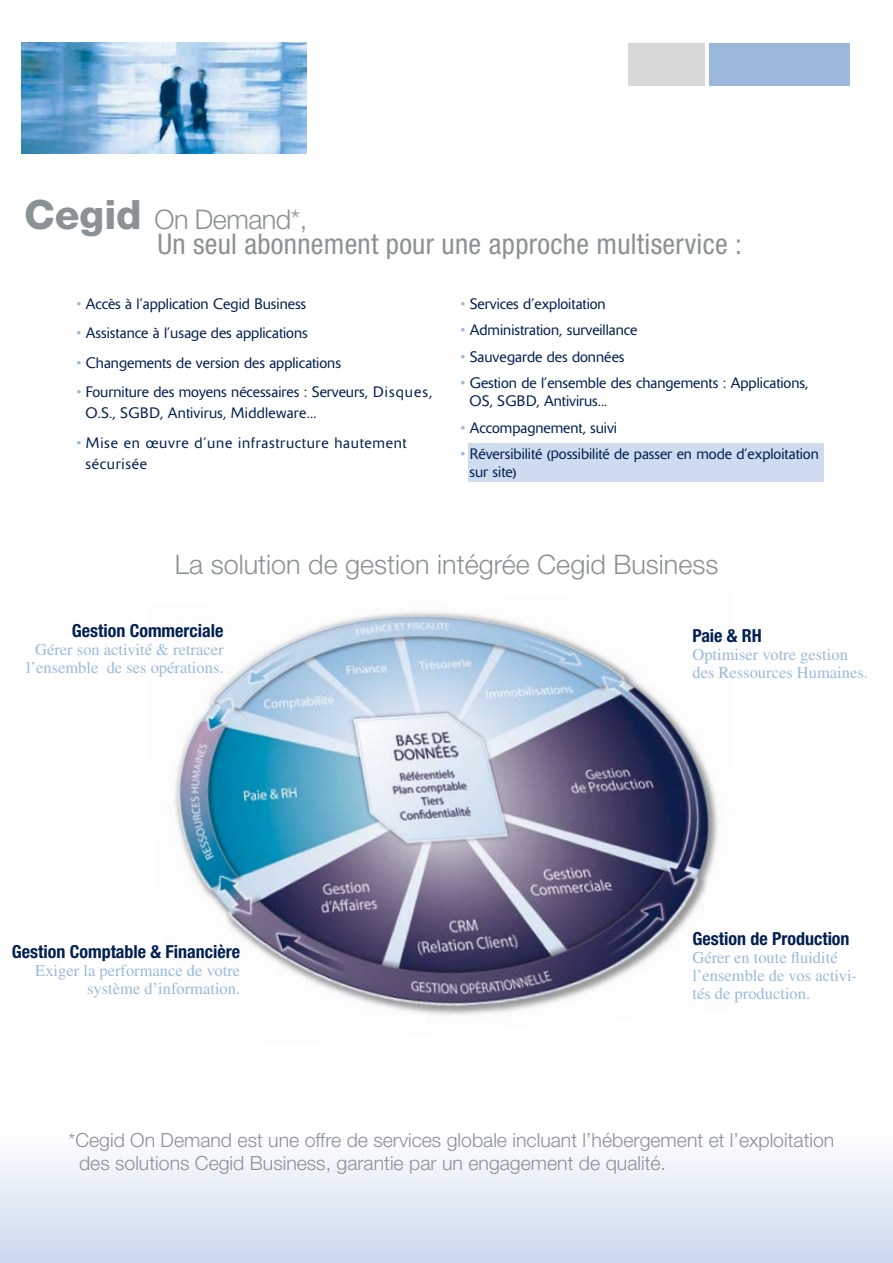
<style>
.page{position:relative;width:893px;height:1263px;background:#fff}
.page>*{position:absolute;margin:0;border:0;box-sizing:border-box;transform-origin:0 0}
.t1{font:condensed 28.5px "Helvetica Neue LT Std";letter-spacing:.01em;color:#8b9295}
.t2{font:300 27px "Helvetica Neue LT Std";color:#8b9295}
.t3{font:300 27px "Helvetica Neue LT Std";letter-spacing:-.02em;color:#8b9295}
.t4{font:300 19.5px/23.4px "Helvetica Neue LT Std";color:#8b9295}
.t5{font:700 condensed 18px "Helvetica Neue LT Std";color:#002052}
.t6{font:16.5px/18px "Times";color:#9abade}
.t7{font:300 15px/18px "Delta";color:#002052}
.t8{font:300 15px/21px "Delta";letter-spacing:.05em;color:#002052}
.s1{font-weight:800;font-size:40.5px}
.s2{color:#9abade}
</style>
<div class="page">
<div style="left:469px;top:443px;width:355px;height:39px;background:#cfdbee"></div>
<div style="left:0;top:1063px;width:893px;height:200px;background:linear-gradient(to bottom,#fff,#d1ddef)"></div>
<img style="left:22px;top:43px;width:285px;height:110px">
<img style="left:174px;top:612px;width:545px;height:403px">
<div style="left:628px;top:43px;width:77px;height:43px;background:#d7d8d7"></div>
<div style="left:709px;top:43px;width:141px;height:43px;background:#9bb7dc"></div>
<h2 class="t3" style="left:24px;top:203px;width:285px"><span class="s1">Cegid</span> On Demand*,</h2>
<h1 class="t1" style="left:157px;top:228px;width:586px">Un seul abonnement pour une approche multiservice :</h1>
<p class="t7" style="left:77px;top:295px;width:231px"><span class="s2">•</span> Accès à l’application Cegid Business</p>
<p class="t7" style="left:77px;top:324px;width:233px"><span class="s2">•</span> Assistance à l’usage des applications</p>
<p class="t7" style="left:77px;top:354px;width:266px"><span class="s2">•</span> Changements de version des applications</p>
<p class="t7" style="left:86px;top:382px;width:348px;line-height:21px;text-indent:-9px"><span class="s2">•</span> Fourniture des moyens nécessaires : Serveurs, Disques,<br>O.S., SGBD, Antivirus, Middleware...</p>
<p class="t8" style="left:86px;top:432px;width:323px;text-indent:-9px"><span class="s2">•</span> Mise en œuvre d’une infrastructure hautement sécurisée</p>
<p class="t7" style="left:460px;top:295px;width:147px"><span class="s2">•</span> Services d’exploitation</p>
<p class="t7" style="left:460px;top:321px;width:178px"><span class="s2">•</span> Administration, surveillance</p>
<p class="t7" style="left:460px;top:348px;width:166px"><span class="s2">•</span> Sauvegarde des données</p>
<p class="t7" style="left:469px;top:374px;width:340px;text-indent:-9px"><span class="s2">•</span> Gestion de l’ensemble des changements : Applications,<br>OS, SGBD, Antivirus...</p>
<p class="t7" style="left:460px;top:419px;width:158px"><span class="s2">•</span> Accompagnement, suivi</p>
<p class="t7" style="left:469px;top:445px;width:351px;text-indent:-9px"><span class="s2">•</span> Réversibilité (possibilité de passer en mode d’exploitation sur site)</p>
<h2 class="t2" style="left:175px;top:547px;width:545px">La solution de gestion intégrée Cegid Business</h2>
<p class="t5" style="left:72px;top:620px;width:153px">Gestion Commerciale</p>
<p class="t6" style="left:26px;top:640px;width:199px;text-align:center">Gérer son activité &amp; retracer l’ensemble de ses opérations.</p>
<p class="t5" style="left:12px;top:941px;width:230px">Gestion Comptable &amp; Financière</p>
<p class="t6" style="left:35px;top:961px;width:206px;text-align:right">Exiger la performance de votre système d’information.</p>
<p class="t5" style="left:692px;top:625px;width:71px">Paie &amp; RH</p>
<p class="t6" style="left:692px;top:645px;width:177px">Optimiser votre gestion des Ressources Humaines.</p>
<p class="t5" style="left:692px;top:928px;width:159px">Gestion de Production</p>
<p class="t6" style="left:692px;top:948px;width:166px">Gérer en toute fluidité l’ensemble de vos activi&shy;tés de production.</p>
<h3 class="t4" style="left:79px;top:1127px;width:757px;text-indent:-10px">*Cegid On Demand est une offre de services globale incluant l’hébergement et l’exploitation des solutions Cegid Business, garantie par un engagement de qualité.</h3>
</div>
